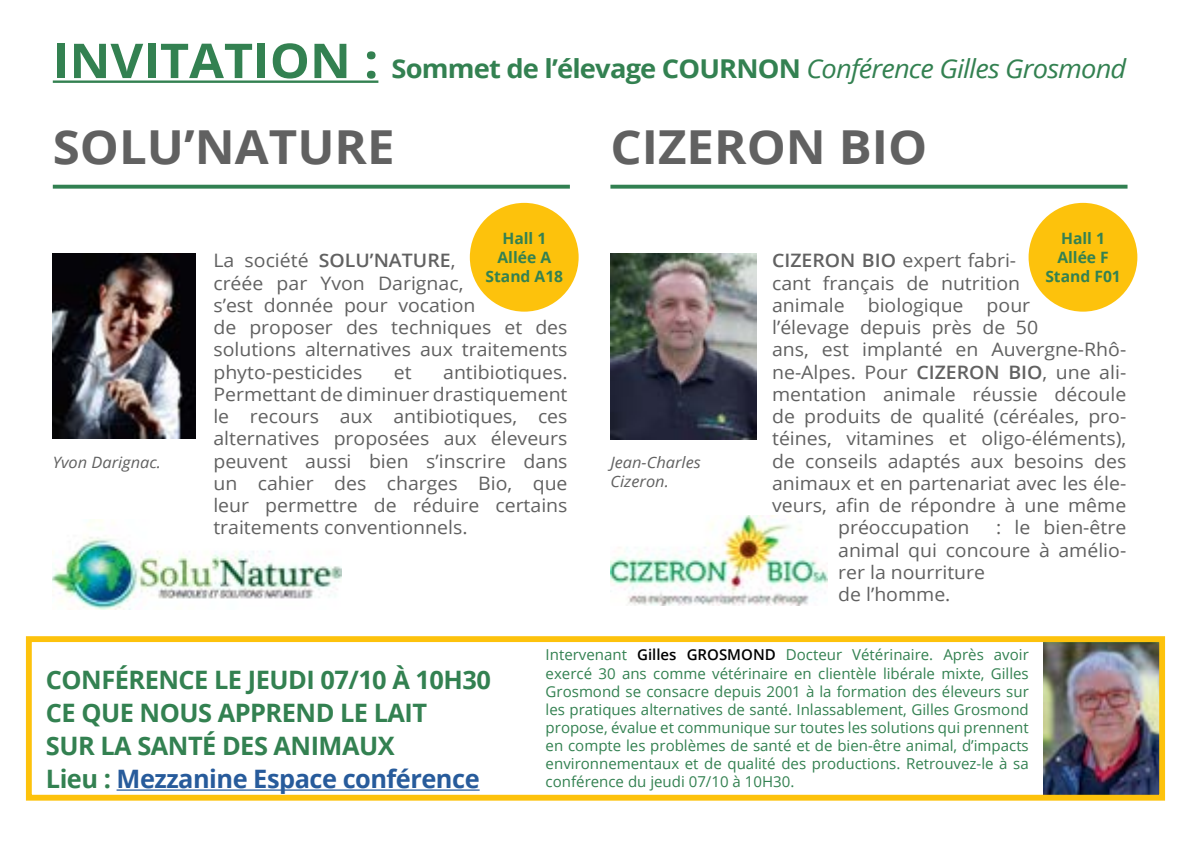
<style>
.page{position:relative;width:1191px;height:842px;background:#fff}
.page>*{position:absolute;margin:0;border:0;box-sizing:border-box;transform-origin:0 0}
.t1{font:700 46.8px "Open Sans";color:#616161;scale:1.05 1}
.t2{font:700 26px "Open Sans";letter-spacing:-.03em;color:#338151;scale:1.05 1}
.t3{font:700 25.4px/33.2px "Open Sans";letter-spacing:-.02em;color:#338151}
.t4{font:18.6px/22.2px "Open Sans";color:#616161;scale:1.05 1}
.t5{font:700 15.6px/18.8px "Open Sans";color:#338151;text-align:center}
.t6{font:italic 15.6px/18.8px "Open Sans";color:#616161;scale:1.05 1}
.t7{font:15px/18px "Open Sans";color:#338151;text-align:justify}
.s1{font-size:48px}
.s2{font-weight:400;font-style:italic}
.s3{font-weight:600}
.s4{color:#275b9b}
.s5{font-weight:600;color:#000}
</style>
<div class="page">
<div style="left:470px;top:203px;width:108px;height:109px;background:#fdc20c;border-radius:50%"></div>
<img style="left:53px;top:253px;width:142px;height:185px">
<svg style="left:53px;top:185px;width:517px;height:4px;fill:#318051"></svg>
<img style="left:53px;top:520px;width:289px;height:90px">
<div style="left:1028px;top:203px;width:109px;height:109px;background:#fdc20c;border-radius:50%"></div>
<svg style="left:610px;top:185px;width:517px;height:4px;fill:#318051"></svg>
<img style="left:610px;top:253px;width:147px;height:187px">
<img style="left:610px;top:516px;width:217px;height:90px">
<img style="left:1043px;top:643px;width:115px;height:151px">
<div style="left:26px;top:636px;width:1139px;height:165px;border:6px solid #fdc20c"></div>
<hr style="left:117px;top:789px;width:362px;height:2px;background:#275b9b">
<hr style="left:53px;top:80px;width:325px;height:3px;background:#338151">
<h2 class="t2" style="left:53px;top:50px;width:1024px"><span class="s1">INVITATION :</span> Sommet de l’élevage COURNON <span class="s2">Conférence Gilles Grosmond</span></h2>
<h1 class="t1" style="left:53px;top:114px;width:327px">SOLU’NATURE</h1>
<p class="t6" style="left:53px;top:453px;width:104px">Yvon Darignac.</p>
<p class="t5" style="left:485px;top:229px;width:79px">Hall 1<br>Allée A<br>Stand A18</p>
<p class="t4" style="left:213px;top:249px;width:339px">La société <span class="s3">SOLU’NATURE</span>,<br>créée par Yvon Darignac,<br>s’est donnée pour vocation<br>de proposer des techniques et des solutions alternatives aux traitements phyto-pesticides</p>
<p class="t4" style="left:213px;top:360px;width:339px;text-align:justify;text-indent:230px">antibiotiques.<br>Permettant de diminuer drastiquement le recours aux antibiotiques, ces alternatives proposées aux éleveurs peuvent aussi bien s’inscrire dans un cahier des charges Bio, que leur permettre de réduire certains traitements conventionnels.</p>
<p class="t4" style="left:394px;top:360px;width:18px">et</p>
<h1 class="t1" style="left:610px;top:114px;width:303px">CIZERON BIO</h1>
<p class="t6" style="left:610px;top:453px;width:88px">Jean-Charles<br>Cizeron.</p>
<p class="t5" style="left:1045px;top:229px;width:77px">Hall 1<br>Allée F<br>Stand F01</p>
<p class="t4" style="left:772px;top:249px;width:234px"><span class="s3">CIZERON BIO</span> expert fabri-</p>
<p class="t4" style="left:772px;top:271px;width:238px">cant français de nutrition</p>
<p class="t4" style="left:772px;top:293px;width:247px">animale biologique pour</p>
<p class="t4" style="left:772px;top:316px;width:255px">l’élevage depuis près de 50</p>
<p class="t4" style="left:772px;top:338px;width:339px">ans, est implanté en Auvergne-Rhô-</p>
<p class="t4" style="left:772px;top:360px;width:339px">ne-Alpes. Pour <span class="s3">CIZERON BIO</span>, une ali-</p>
<p class="t4" style="left:772px;top:383px;width:339px">mentation animale réussie découle</p>
<p class="t4" style="left:772px;top:405px;width:339px">de produits de qualité (céréales, pro-</p>
<p class="t4" style="left:772px;top:427px;width:339px">téines, vitamines et oligo-éléments),</p>
<p class="t4" style="left:772px;top:449px;width:339px">de conseils adaptés aux besoins des</p>
<p class="t4" style="left:772px;top:472px;width:339px">animaux et en partenariat avec les éle-</p>
<p class="t4" style="left:772px;top:494px;width:339px">veurs, afin de répondre à une même</p>
<p class="t4" style="left:838px;top:516px;width:127px">préoccupation</p>
<p class="t4" style="left:838px;top:516px;width:276px;text-indent:158px">: le bien-être animal qui concoure à amélio&shy;rer la nourriture<br>de l’homme.</p>
<h3 class="t3" style="left:46px;top:662px;width:446px">CONFÉRENCE LE JEUDI 07/10 À 10H30<br>CE QUE NOUS APPREND LE LAIT<br>SUR LA SANTÉ DES ANIMAUX<br>Lieu : <span class="s4">Mezzanine Espace conférence</span></h3>
<p class="t7" style="left:545px;top:646px;width:485px">Intervenant <span class="s5">Gilles GROSMOND</span> Docteur Vétérinaire. Après avoir exercé 30 ans comme vétérinaire en clientèle libérale mixte, Gilles Grosmond se consacre depuis 2001 à la formation des éleveurs sur les pratiques alternatives de santé. Inlassablement, Gilles Grosmond propose, évalue et communique sur toutes les solutions qui prennent en compte les problèmes de santé et de bien-être animal, d’impacts environnementaux et de qualité des productions. Retrouvez-le à sa conférence du jeudi 07/10 à 10H30.</p>
</div>
